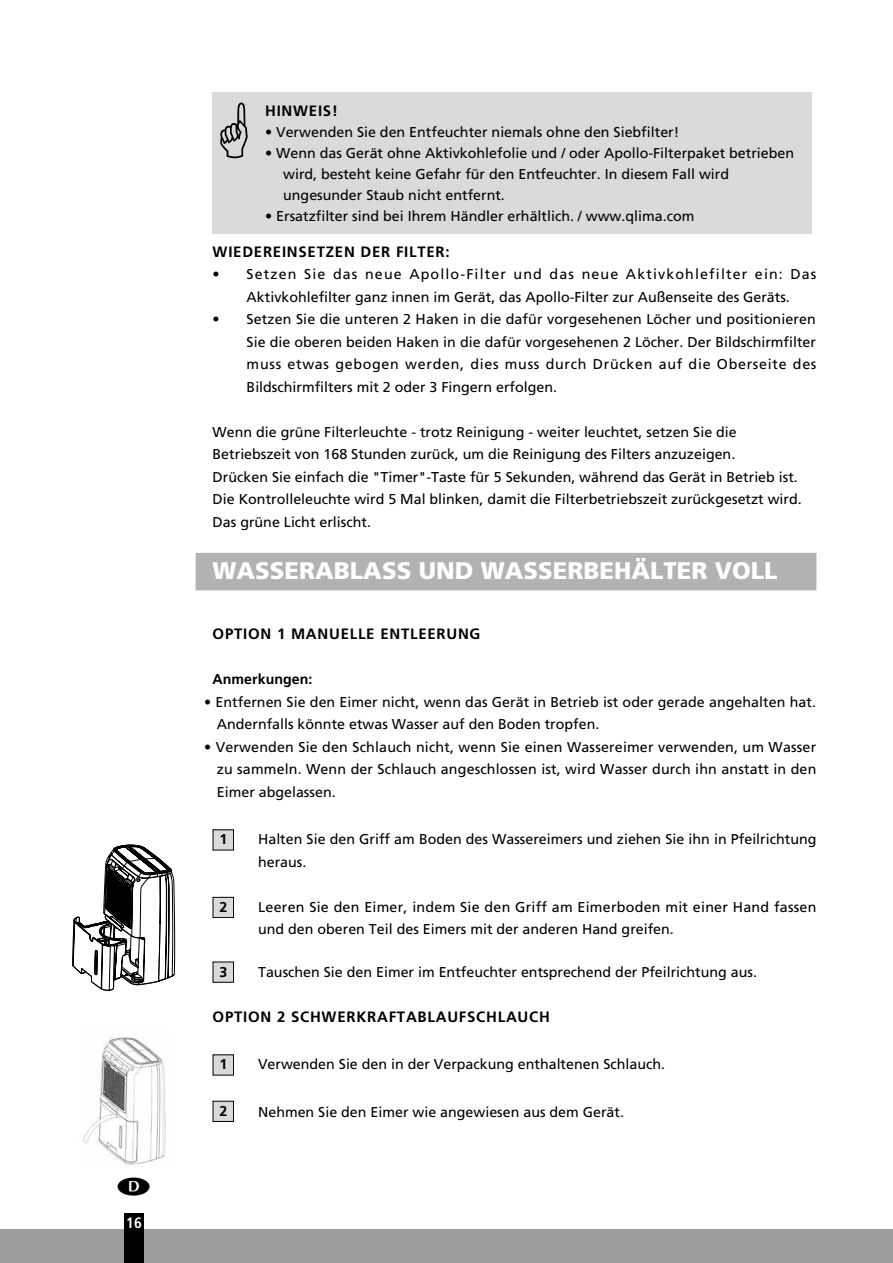
<style>
.page{position:relative;width:893px;height:1263px;background:#fff}
.page>*{position:absolute;margin:0;border:0;box-sizing:border-box;transform-origin:0 0}
.t1{font:900 24px "Frutiger LT Std";color:#fff}
.t2{font:700 15px "Frutiger LT Std";letter-spacing:.05em;color:#000}
.t3{font:700 condensed 15px "Frutiger LT Std";color:#fff}
.t4{font:14.25px/22.5px "Frutiger LT Std";color:#000}
.t5{font:14.25px/22.5px "Frutiger LT Com";color:#000;text-align:center}
.t6{font:14.25px/22.5px "Frutiger LT Std";letter-spacing:.02em;color:#000}
.t7{font:700 14.25px "Frutiger LT Std";color:#000}
.s1{font-family:"Frutiger LT Com"}
.s2{font-family:"Frutiger LT Std"}
</style>
<div class="page">
<div style="left:0;top:1229px;width:893px;height:34px;background:#9c9d9d"></div>
<div style="left:124px;top:1213px;width:20px;height:50px;background:#000"></div>
<div style="left:196px;top:553px;width:620px;height:37px;background:#b1b2b3"></div>
<div style="left:213px;top:92px;width:51px;height:142px;background:#dadada"></div>
<div style="left:264px;top:92px;width:548px;height:142px;background:#dadada"></div>
<div style="left:213px;top:830px;width:21px;height:20px;background:#dadada"></div>
<div style="left:213px;top:897px;width:21px;height:20px;background:#dadada"></div>
<div style="left:213px;top:897px;width:21px;height:21px;border:1px solid #000"></div>
<div style="left:213px;top:962px;width:21px;height:20px;background:#dadada"></div>
<div style="left:213px;top:962px;width:21px;height:21px;border:1px solid #000"></div>
<div style="left:213px;top:1055px;width:21px;height:20px;background:#dadada"></div>
<div style="left:213px;top:1101px;width:21px;height:20px;background:#dadada"></div>
<div style="left:213px;top:1101px;width:21px;height:21px;border:1px solid #000"></div>
<img style="left:82px;top:1037px;width:84px;height:128px">
<svg style="left:72px;top:845px;width:103px;height:146px"></svg>
<p class="t3" style="left:126px;top:1214px;width:17px">16</p>
<p class="t2" style="left:265px;top:102px;width:74px">HINWEIS!</p>
<p class="t4" style="left:265px;top:121px;width:416px">• Verwenden Sie den Entfeuchter niemals ohne den Siebfilter!</p>
<p class="t4" style="left:283px;top:143px;width:512px;line-height:21px;text-indent:-18px">• Wenn das Gerät ohne Aktivkohlefolie und / oder <span class="s1">Apollo</span>-Filterpaket betrieben wird, besteht keine Gefahr für den Entfeuchter. In diesem Fall wird ungesunder Staub nicht entfernt.</p>
<p class="t4" style="left:265px;top:205px;width:431px">• Ersatzfilter sind bei Ihrem Händler erhältlich. / www.qlima.com</p>
<p class="t2" style="left:213px;top:242px;width:239px">WIEDEREINSETZEN DER FILTER:</p>
<p class="t5" style="left:213px;top:263px;width:605px"><span class="s2">•</span> Setzen Sie das neue Apollo-Filter und das neue Aktivkohlefilter ein: Das<br>Aktivkohlefilter ganz innen im Gerät, das Apollo-Filter zur Außenseite des Geräts.</p>
<p class="t4" style="left:247px;top:308px;width:571px;text-align:justify;text-indent:-34px">• Setzen Sie die unteren 2 Haken in die dafür vorgesehenen Löcher und positionieren Sie die oberen beiden Haken in die dafür vorgesehenen 2 Löcher. Der Bildschirmfilter muss etwas gebogen werden, dies muss durch Drücken auf die Oberseite des Bildschirmfilters mit 2 oder 3 Fingern erfolgen.</p>
<p class="t4" style="left:213px;top:420px;width:591px">Wenn die grüne Filterleuchte - trotz Reinigung - weiter leuchtet, setzen Sie die Betriebszeit von 168 Stunden zurück, um die Reinigung des Filters anzuzeigen.<br>Drücken Sie einfach die "Timer"-Taste für 5 Sekunden, während das Gerät in Betrieb ist.<br>Die Kontrolleleuchte wird 5 Mal blinken, damit die Filterbetriebszeit zurückgesetzt wird.<br>Das grüne Licht erlischt.</p>
<h1 class="t1" style="left:213px;top:556px;width:566px">WASSERABLASS UND WASSERBEHÄLTER VOLL</h1>
<p class="t2" style="left:213px;top:625px;width:269px">OPTION 1 MANUELLE ENTLEERUNG</p>
<p class="t7" style="left:213px;top:671px;width:101px">Anmerkungen:</p>
<p class="t4" style="left:217px;top:690px;width:601px;text-indent:-13px">• Entfernen Sie den Eimer nicht, wenn das Gerät in Betrieb ist oder gerade angehalten hat.<br>Andernfalls könnte etwas Wasser auf den Boden tropfen.</p>
<p class="t4" style="left:217px;top:735px;width:601px;text-align:justify;text-indent:-13px">• Verwenden Sie den Schlauch nicht, wenn Sie einen Wassereimer verwenden, um Wasser zu sammeln. Wenn der Schlauch angeschlossen ist, wird Wasser durch ihn anstatt in den Eimer abgelassen.</p>
<p class="t7" style="left:219px;top:831px;width:9px">1</p>
<p class="t4" style="left:258px;top:828px;width:560px">Halten Sie den Griff am Boden des Wassereimers und ziehen Sie ihn in Pfeilrichtung heraus.</p>
<p class="t7" style="left:219px;top:898px;width:9px">2</p>
<p class="t6" style="left:258px;top:896px;width:560px">Leeren Sie den Eimer, indem Sie den Griff am Eimerboden mit einer Hand fassen und den oberen Teil des Eimers mit der anderen Hand greifen.</p>
<p class="t7" style="left:219px;top:963px;width:9px">3</p>
<p class="t4" style="left:258px;top:960px;width:500px">Tauschen Sie den Eimer im Entfeuchter entsprechend der Pfeilrichtung aus.</p>
<p class="t2" style="left:213px;top:1007px;width:339px">OPTION 2 SCHWERKRAFTABLAUFSCHLAUCH</p>
<p class="t7" style="left:219px;top:1056px;width:9px">1</p>
<p class="t4" style="left:258px;top:1053px;width:409px">Verwenden Sie den in der Verpackung enthaltenen Schlauch.</p>
<p class="t7" style="left:219px;top:1102px;width:9px">2</p>
<p class="t4" style="left:258px;top:1101px;width:367px">Nehmen Sie den Eimer wie angewiesen aus dem Gerät.</p>
</div>
